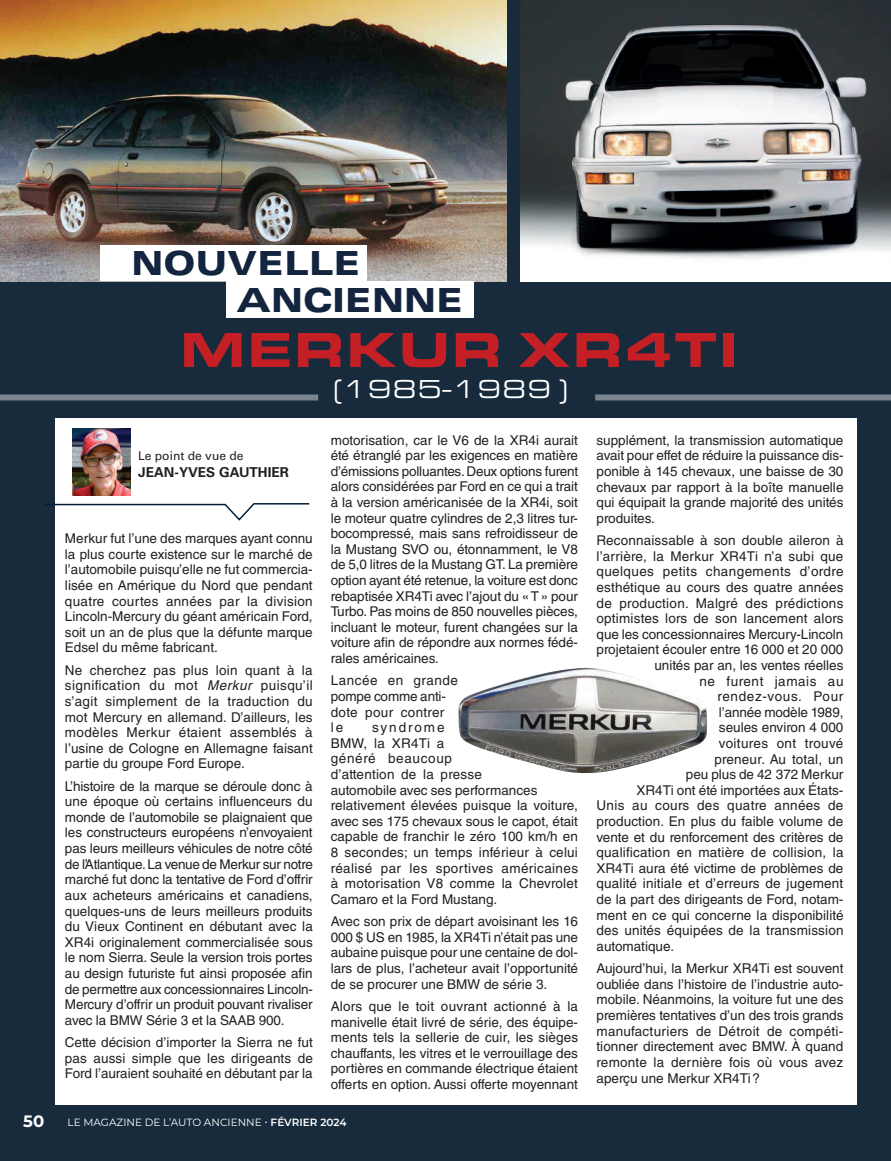
<style>
.page{position:relative;width:891px;height:1161px;background:#172b3d}
.page>*{position:absolute;margin:0;border:0;box-sizing:border-box;transform-origin:0 0}
.t1{font:900 51px "Eurostile Ext";letter-spacing:.02em;color:#c41f24}
.t2{font:900 expanded 33.3px "Univers";color:#12243e}
.t3{font:27px "Eurostile Ext";letter-spacing:.02em;color:#fff}
.t4{font:700 16.5px "Montserrat";color:#fff}
.t5{font:700 13.65px "Univers LT Std";color:#231f20}
.t6{font:13.5px/15.6px "Helvetica LT Std";color:#231f20;text-align:justify}
.t7{font:13.5px/15.6px "Helvetica LT Std";letter-spacing:.02em;color:#231f20}
.t8{font:13.5px "Helvetica LT Std";letter-spacing:.025em;color:#231f20}
.t9{font:13.5px "Helvetica LT Std";letter-spacing:.03em;color:#231f20}
.t10{font:13.5px "Helvetica LT Std";letter-spacing:.045em;color:#231f20}
.t11{font:13.5px "Helvetica LT Std";letter-spacing:.05em;color:#231f20}
.t12{font:12.15px "Univers LT Std";color:#231f20}
.t13{font:10.5px "Montserrat";color:#fff}
.s1{font-style:italic}
.s2{font-weight:600}
</style>
<div class="page">
<img style="left:520px;top:0;width:370px;height:282px">
<img style="left:0;top:0;width:507px;height:282px">
<div style="left:595px;top:394px;width:296px;height:6px;background:#7a858f"></div>
<div style="left:0;top:394px;width:318px;height:6px;background:#7a858f"></div>
<div style="left:55px;top:418px;width:802px;height:687px;background:#fff"></div>
<div style="left:226px;top:282px;width:247px;height:36px;background:#fff"></div>
<div style="left:100px;top:246px;width:267px;height:35px;background:#fff"></div>
<img style="left:73px;top:429px;width:57px;height:66px">
<svg style="left:45px;top:503px;width:265px;height:18px"></svg>
<img style="left:458px;top:668px;width:249px;height:105px">
<h2 class="t2" style="left:131px;top:244px;width:231px">NOUVELLE</h2>
<h2 class="t2" style="left:237px;top:281px;width:228px">ANCIENNE</h2>
<h1 class="t1" style="left:180px;top:312px;width:560px">MERKUR XR4TI</h1>
<p class="t12" style="left:138px;top:449px;width:107px">Le point de vue de</p>
<p class="t5" style="left:138px;top:464px;width:152px">JEAN-YVES GAUTHIER</p>
<p class="t6" style="left:65px;top:531px;width:249px">Merkur fut l’une des marques ayant connu la plus courte existence sur le marché de l’automobile puisqu’elle ne fut commercia&shy;lisée en Amérique du Nord que pendant quatre courtes années par la division Lincoln-Mercury du géant américain Ford, soit un an de plus que la défunte marque Edsel du même fabricant.</p>
<p class="t6" style="left:65px;top:662px;width:249px">Ne cherchez pas plus loin quant à la signification du mot <span class="s1">Merkur</span> puisqu’il s’agit simplement de la traduction du mot Mercury en allemand. D’ailleurs, les modèles Merkur étaient assemblés à l’usine de Cologne en Allemagne faisant partie du groupe Ford Europe.</p>
<p class="t6" style="left:65px;top:778px;width:249px">L’histoire de la marque se déroule donc à une époque où certains influenceurs du monde de l’automobile se plaignaient que les constructeurs européens n’envoyaient pas leurs meilleurs véhicules de notre côté de l’Atlantique. La venue de Merkur sur notre marché fut donc la tentative de Ford d’offrir aux acheteurs américains et canadiens, quelques-uns de leurs meilleurs produits du Vieux Continent en débutant avec la XR4i originalement commercialisée sous le nom Sierra. Seule la version trois portes au design futuriste fut ainsi proposée afin de permettre aux concessionnaires Lincoln-Mercury d’offrir un produit pouvant rivaliser avec la BMW Série 3 et la SAAB 900.</p>
<p class="t6" style="left:65px;top:1035px;width:249px">Cette décision d’importer la Sierra ne fut pas aussi simple que les dirigeants de Ford l’auraient souhaité en débutant par la</p>
<h3 class="t3" style="left:333px;top:370px;width:237px">(1985-1989 )</h3>
<p class="t6" style="left:331px;top:432px;width:249px">motorisation, car le V6 de la XR4i aurait été étranglé par les exigences en matière d’émissions polluantes. Deux options furent alors considérées par Ford en ce qui a trait à la version américanisée de la XR4i, soit le moteur quatre cylindres de 2,3 litres tur&shy;bocompressé, mais sans refroidisseur de la Mustang SVO ou, étonnamment, le V8 de 5,0 litres de la Mustang GT. La première option ayant été retenue, la voiture est donc rebaptisée XR4Ti avec l’ajout du «T» pour Turbo. Pas moins de 850 nouvelles pièces, incluant le moteur, furent changées sur la voiture afin de répondre aux normes fédé&shy;rales américaines.</p>
<p class="t7" style="left:331px;top:673px;width:129px">Lancée en grande pompe comme anti&shy;dote pour contrer le</p>
<p class="t6" style="left:331px;top:720px;width:249px;text-align:left;text-indent:41px">syndrome<br>BMW, la XR4Ti a<br>généré beaucoup<br>d’attention de la presse<br>automobile avec ses performances relativement élevées puisque la voiture, avec ses 175 chevaux sous le capot, était capable de franchir le zéro 100 km/h en<br>8 secondes; un temps inférieur à celui réalisé par les sportives américaines à motorisation V8 comme la Chevrolet<br>Camaro et la Ford Mustang.</p>
<p class="t6" style="left:331px;top:914px;width:249px">Avec son prix de départ avoisinant les 16<br>000 $ US en 1985, la XR4Ti n’était pas une aubaine puisque pour une centaine de dol&shy;lars de plus, l’acheteur avait l’opportunité de se procurer une BMW de série 3.</p>
<p class="t6" style="left:331px;top:998px;width:249px">Alors que le toit ouvrant actionné à la manivelle était livré de série, des équipe&shy;ments tels la sellerie de cuir, les sièges chauffants, les vitres et le verrouillage des portières en commande électrique étaient offerts en option. Aussi offerte moyennant</p>
<p class="t4" style="left:23px;top:1109px;width:23px">50</p>
<p class="t13" style="left:68px;top:1115px;width:281px">LE MAGAZINE DE L’AUTO ANCIENNE • <span class="s2">FÉVRIER 2024</span></p>
<p class="t6" style="left:597px;top:432px;width:249px">supplément, la transmission automatique avait pour effet de réduire la puissance dis&shy;ponible à 145 chevaux, une baisse de 30 chevaux par rapport à la boîte manuelle qui équipait la grande majorité des unités produites.</p>
<p class="t6" style="left:597px;top:533px;width:249px">Reconnaissable à son double aileron à</p>
<p class="t6" style="left:597px;top:548px;width:248px">l’arrière, la Merkur XR4Ti n’a subi que</p>
<p class="t9" style="left:597px;top:564px;width:249px">quelques petits changements d’ordre</p>
<p class="t6" style="left:597px;top:579px;width:248px">esthétique au cours des quatre années</p>
<p class="t7" style="left:597px;top:595px;width:248px">de production. Malgré des prédictions</p>
<p class="t6" style="left:597px;top:611px;width:249px">optimistes lors de son lancement alors</p>
<p class="t6" style="left:597px;top:626px;width:248px">que les concessionnaires Mercury-Lincoln</p>
<p class="t6" style="left:597px;top:642px;width:248px">projetaient écouler entre 16 000 et 20 000</p>
<p class="t6" style="left:654px;top:657px;width:191px">unités par an, les ventes réelles</p>
<p class="t10" style="left:699px;top:673px;width:146px">ne furent jamais au</p>
<p class="t11" style="left:717px;top:689px;width:127px">rendez-vous. Pour</p>
<p class="t6" style="left:719px;top:704px;width:126px">l’année modèle 1989,</p>
<p class="t6" style="left:719px;top:720px;width:126px">seules environ 4 000</p>
<p class="t8" style="left:719px;top:735px;width:126px">voitures ont trouvé</p>
<p class="t6" style="left:714px;top:751px;width:131px">preneur. Au total, un</p>
<p class="t6" style="left:686px;top:767px;width:159px">peu plus de 42 372 Merkur</p>
<p class="t6" style="left:636px;top:782px;width:208px">XR4Ti ont été importées aux États-</p>
<p class="t8" style="left:597px;top:798px;width:248px">Unis au cours des quatre années de</p>
<p class="t6" style="left:597px;top:814px;width:248px">production. En plus du faible volume de</p>
<p class="t6" style="left:597px;top:829px;width:248px">vente et du renforcement des critères de</p>
<p class="t6" style="left:597px;top:845px;width:249px">qualification en matière de collision, la</p>
<p class="t6" style="left:597px;top:860px;width:248px">XR4Ti aura été victime de problèmes de</p>
<p class="t6" style="left:597px;top:876px;width:248px">qualité initiale et d’erreurs de jugement</p>
<p class="t6" style="left:597px;top:892px;width:248px">de la part des dirigeants de Ford, notam-</p>
<p class="t6" style="left:597px;top:907px;width:249px">ment en ce qui concerne la disponibilité</p>
<p class="t6" style="left:597px;top:923px;width:248px">des unités équipées de la transmission</p>
<p class="t6" style="left:597px;top:938px;width:79px">automatique.</p>
<p class="t6" style="left:597px;top:961px;width:248px">Aujourd’hui, la Merkur XR4Ti est souvent oubliée dans l’histoire de l’industrie auto&shy;mobile. Néanmoins, la voiture fut une des premières tentatives d’un des trois grands manufacturiers de Détroit de compéti&shy;tionner directement avec BMW. À quand remonte la dernière fois où vous avez aperçu une Merkur XR4Ti?</p>
</div>
